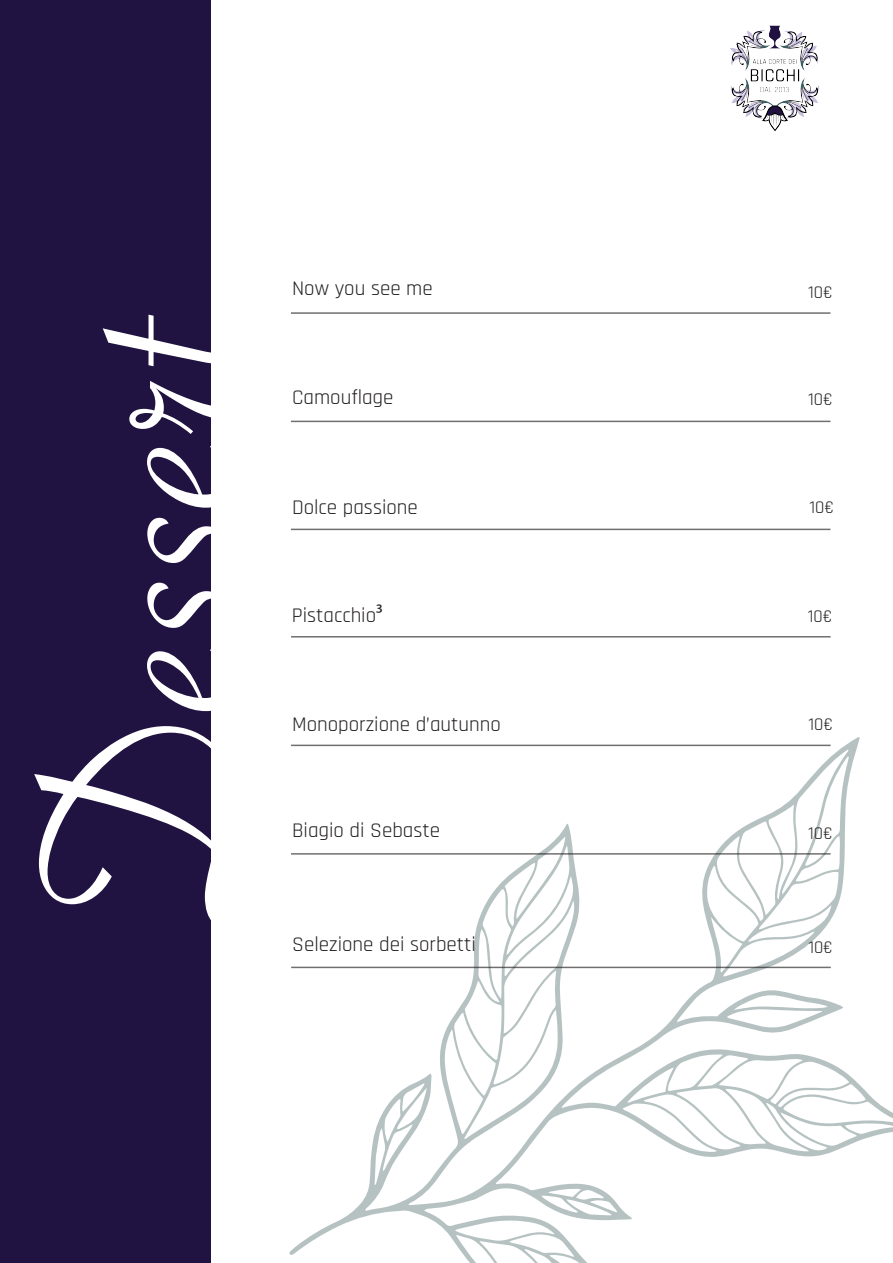
<style>
.page{position:relative;width:893px;height:1263px;background:#fff}
.page>*{position:absolute;margin:0;border:0;box-sizing:border-box;transform-origin:0 0}
.t1{font:304.5px "Savoye Let Plain";color:#fff}
.t2{font:21px "Rajdhani";color:#231f20}
.t3{font:18px "Rajdhani";color:#231f20}
.s1{font-family:"Myriad Pro"}
</style>
<div class="page">
<svg style="left:289px;top:737px;width:604px;height:526px"></svg>
<div style="left:0;top:0;width:211px;height:1263px;background:#211341"></div>
<img style="left:730px;top:25px;width:89px;height:106px">
<hr style="left:291px;top:312px;width:539px;height:2px;background:#231f20">
<hr style="left:291px;top:421px;width:539px;height:1px;background:#231f20">
<hr style="left:291px;top:529px;width:539px;height:1px;background:#231f20">
<hr style="left:291px;top:636px;width:540px;height:1px;background:#231f20">
<hr style="left:291px;top:745px;width:540px;height:1px;background:#231f20">
<hr style="left:291px;top:853px;width:540px;height:2px;background:#231f20">
<hr style="left:291px;top:967px;width:540px;height:1px;background:#231f20">
<h1 class="t1" style="left:-59px;top:923px;width:616px;rotate:-90deg">Dessert</h1>
<p class="t2" style="left:292px;top:276px;width:142px">Now you see me</p>
<p class="t3" style="left:808px;top:282px;width:26px">10€</p>
<p class="t2" style="left:292px;top:386px;width:103px">Camouflage</p>
<p class="t3" style="left:808px;top:389px;width:26px">10€</p>
<p class="t2" style="left:292px;top:495px;width:127px">Dolce passione</p>
<p class="t3" style="left:810px;top:497px;width:26px">10€</p>
<p class="t2" style="left:292px;top:603px;width:92px">Pistacchio<span class="s1">³</span></p>
<p class="t3" style="left:808px;top:606px;width:26px">10€</p>
<p class="t2" style="left:292px;top:712px;width:210px">Monoporzione d’autunno</p>
<p class="t3" style="left:808px;top:714px;width:26px">10€</p>
<p class="t2" style="left:292px;top:818px;width:150px">Biagio di Sebaste</p>
<p class="t3" style="left:808px;top:823px;width:26px">10€</p>
<p class="t2" style="left:292px;top:932px;width:185px">Selezione dei sorbetti</p>
<p class="t3" style="left:808px;top:936px;width:26px">10€</p>
</div>
